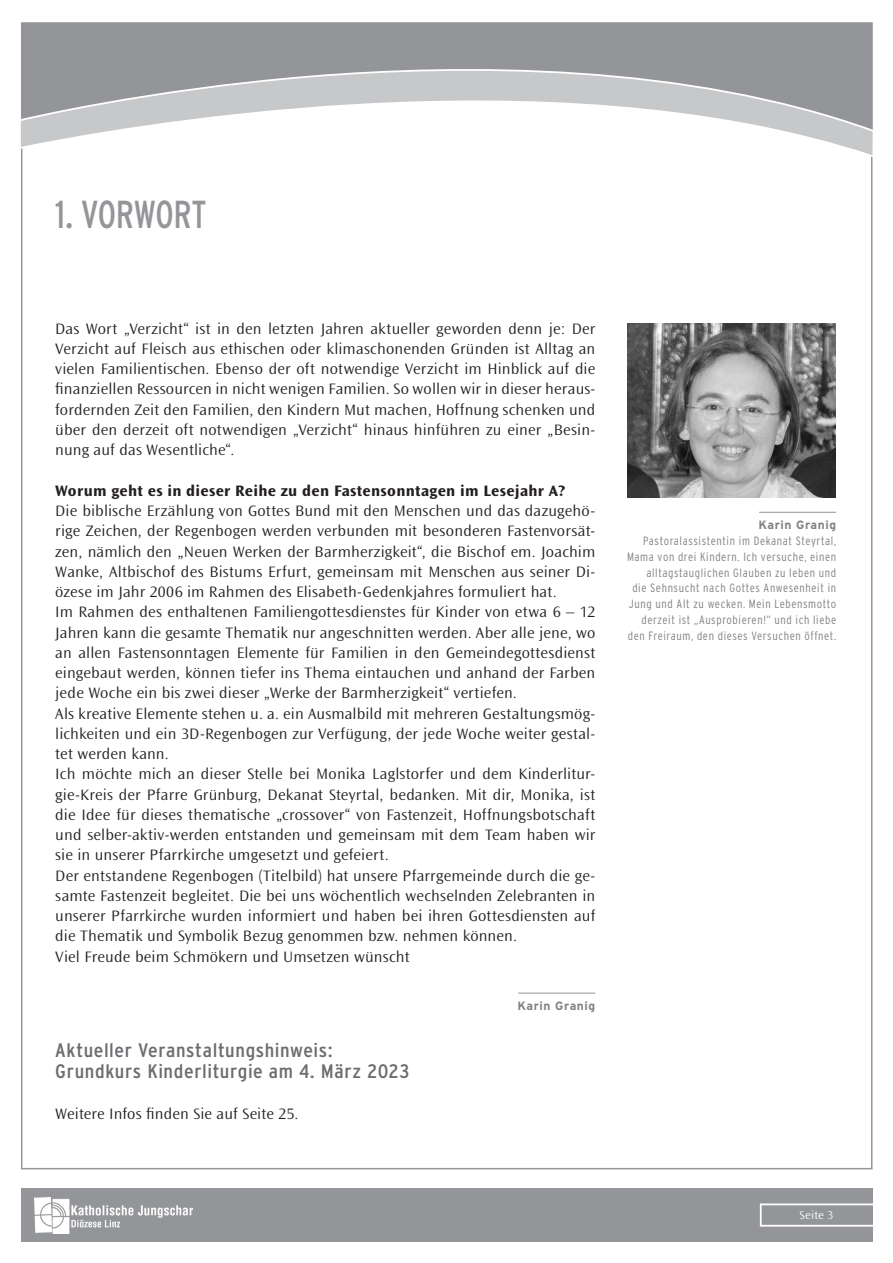
<style>
.page{position:relative;width:893px;height:1263px;background:#fff}
.page>*{position:absolute;margin:0;border:0;box-sizing:border-box;transform-origin:0 0}
.Kapitel{font:condensed 39px "Interstate";letter-spacing:-.01em;color:#939598;scale:.92 1}
.Kapitel_-_Unterübers{font:condensed 19.5px/21px "Interstate";letter-spacing:.025em;color:#6c6d70;scale:1.1 1}
.t1{font:300 15.75px/20.2px "Ocean Sans Std";letter-spacing:.005em;color:#231f20;text-align:justify;scale:1.05 1}
.Fett{font:700 15.75px "Ocean Sans Std";letter-spacing:.015em;color:#231f20;scale:1.05 1}
.Untertitel___Margina{font:300 condensed 12px/15.8px "Interstate";letter-spacing:.05em;color:#808285;text-align:right}
.Untertitel{font:700 12px "Interstate";letter-spacing:.05em;color:#808285}
.t2{font:300 12px "Ocean Sans Std";letter-spacing:.02em;color:#fff;scale:1.05 1}
.t3{font:12px "Minion Pro";color:#fff}
.s1{font-weight:700;font-stretch:normal}
</style>
<div class="page">
<svg style="left:21px;top:22px;width:852px;height:252px"></svg>
<div style="left:21px;top:1188px;width:851px;height:53px;background:#939598"></div>
<div style="left:760px;top:1203px;width:118px;height:23px;border:2px solid #fff"></div>
<img style="left:35px;top:1197px;width:158px;height:36px">
<hr style="left:518px;top:993px;width:77px;height:1px;background:#939598">
<img style="left:627px;top:323px;width:209px;height:174px">
<hr style="left:759px;top:512px;width:77px;height:1px;background:#939598">
<p class="Kapitel" style="left:55px;top:191px;width:166px">1. VORWORT</p>
<p class="t1" style="left:55px;top:319px;width:516px">Das Wort „Verzicht“ ist in den letzten Jahren aktueller geworden denn je: Der Verzicht auf Fleisch aus ethischen oder klimaschonenden Gründen ist Alltag an vielen Familientischen. Ebenso der oft notwendige Verzicht im Hinblick auf die finanziellen Ressourcen in nicht wenigen Familien. So wollen wir in dieser heraus&shy;fordernden Zeit den Familien, den Kindern Mut machen, Hoffnung schenken und über den derzeit oft notwendigen „Verzicht“ hinaus hinführen zu einer „Besin&shy;nung auf das Wesentliche“.</p>
<p class="Fett" style="left:55px;top:482px;width:487px">Worum geht es in dieser Reihe zu den Fastensonntagen im Lesejahr A?</p>
<p class="t1" style="left:55px;top:501px;width:516px">Die biblische Erzählung von Gottes Bund mit den Menschen und das dazugehö&shy;rige Zeichen, der Regenbogen werden verbunden mit besonderen Fastenvorsät&shy;zen, nämlich den „Neuen Werken der Barmherzigkeit“, die Bischof em. Joachim Wanke, Altbischof des Bistums Erfurt, gemeinsam mit Menschen aus seiner Di&shy;özese im Jahr 2006 im Rahmen des Elisabeth-Gedenkjahres formuliert hat.</p>
<p class="t1" style="left:55px;top:602px;width:516px">Im Rahmen des enthaltenen Familiengottesdienstes für Kinder von etwa 6 – 12<br>Jahren kann die gesamte Thematik nur angeschnitten werden. Aber alle jene, wo an allen Fastensonntagen Elemente für Familien in den Gemeindegottesdienst eingebaut werden, können tiefer ins Thema eintauchen und anhand der Farben jede Woche ein bis zwei dieser „Werke der Barmherzigkeit“ vertiefen.</p>
<p class="t1" style="left:55px;top:703px;width:516px">Als kreative Elemente stehen u. a. ein Ausmalbild mit mehreren Gestaltungsmög&shy;lichkeiten und ein 3D-Regenbogen zur Verfügung, der jede Woche weiter gestal&shy;tet werden kann.</p>
<p class="t1" style="left:55px;top:764px;width:516px">Ich möchte mich an dieser Stelle bei Monika Laglstorfer und dem Kinderlitur&shy;gie-Kreis der Pfarre Grünburg, Dekanat Steyrtal, bedanken. Mit dir, Monika, ist die Idee für dieses thematische „crossover“ von Fastenzeit, Hoffnungsbotschaft und selber-aktiv-werden entstanden und gemeinsam mit dem Team haben wir sie in unserer Pfarrkirche umgesetzt und gefeiert.</p>
<p class="t1" style="left:55px;top:865px;width:516px">Der entstandene Regenbogen (Titelbild) hat unsere Pfarrgemeinde durch die ge&shy;samte Fastenzeit begleitet. Die bei uns wöchentlich wechselnden Zelebranten in unserer Pfarrkirche wurden informiert und haben bei ihren Gottesdiensten auf die Thematik und Symbolik Bezug genommen bzw. nehmen können.</p>
<p class="t1" style="left:55px;top:946px;width:339px">Viel Freude beim Schmökern und Umsetzen wünscht</p>
<p class="Untertitel" style="left:518px;top:999px;width:79px">Karin Granig</p>
<p class="Kapitel_-_Unterübers" style="left:55px;top:1039px;width:324px">Aktueller Veranstaltungshinweis:<br>Grundkurs Kinderliturgie am 4. März 2023</p>
<p class="t1" style="left:55px;top:1104px;width:233px">Weitere Infos finden Sie auf Seite 25.</p>
<p class="Untertitel___Margina" style="left:627px;top:517px;width:211px"><span class="s1">Karin Granig<br></span>Pastoralassistentin im Dekanat Steyrtal, Mama von drei Kindern. Ich versuche, einen alltagstauglichen Glauben zu leben und<br>die Sehnsucht nach Gottes Anwesenheit in Jung und Alt zu wecken. Mein Lebensmotto derzeit ist „Ausprobieren!“ und ich liebe den Freiraum, den dieses Versuchen öffnet.</p>
<p class="t2" style="left:799px;top:1209px;width:34px">Seite 3</p>
<p class="t3" style="left:798px;top:1207px;width:33px">S ite 3</p>
</div>
